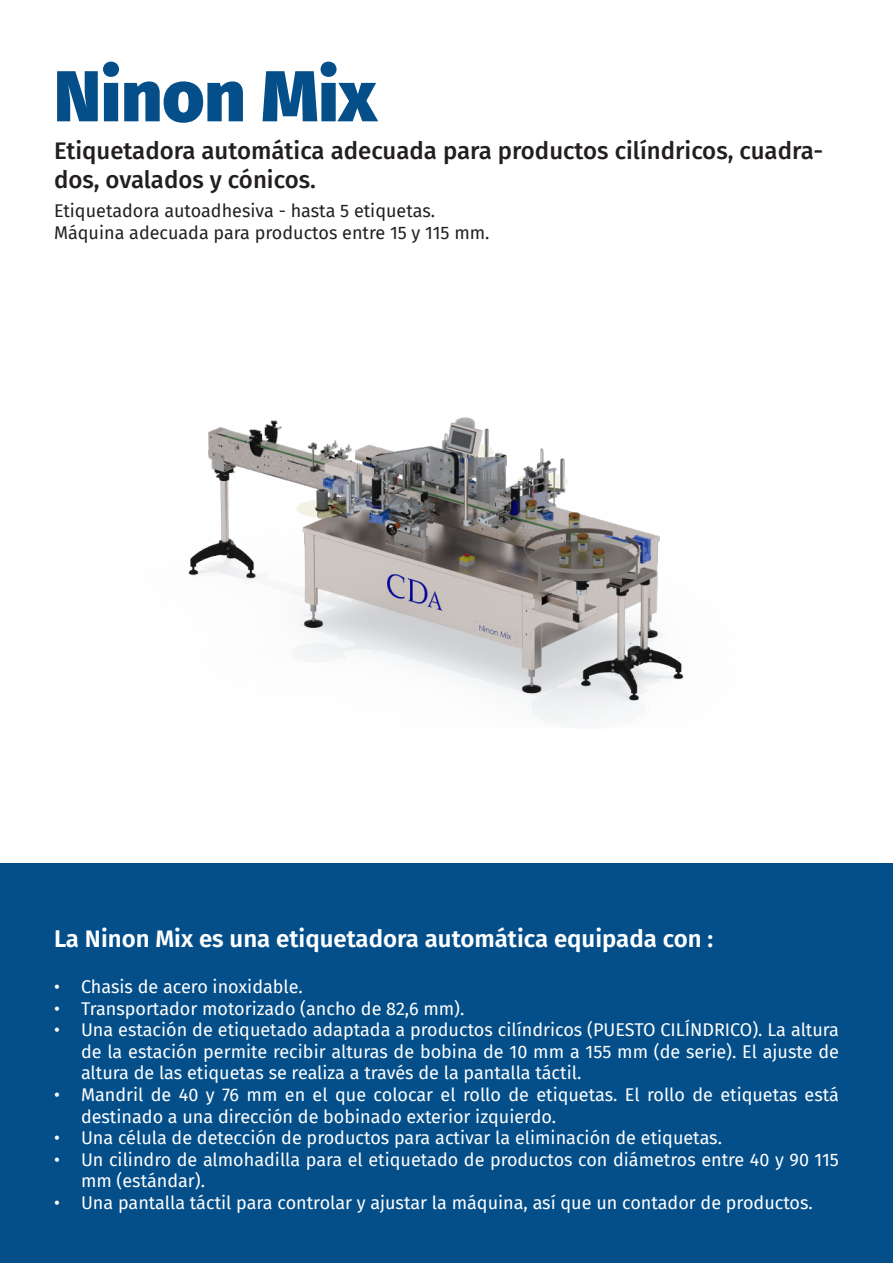
<style>
.page{position:relative;width:893px;height:1263px;background:#fff}
.page>*{position:absolute;margin:0;border:0;box-sizing:border-box;transform-origin:0 0}
.t1{font:900 72px "Fira Sans";color:#044f8a}
.t2{font:500 24px/28.8px "Fira Sans";color:#231f20}
.t3{font:600 24px "Fira Sans";color:#fff}
.t4{font:18px/21.6px "Fira Sans";color:#fff}
.t5{font:18px/21.6px "Fira Sans";color:#231f20}
</style>
<div class="page">
<div style="left:0;top:863px;width:893px;height:400px;background:#044f8a"></div>
<img style="left:188px;top:417px;width:496px;height:306px">
<h1 class="t1" style="left:54px;top:46px;width:324px">Ninon Mix</h1>
<h2 class="t2" style="left:54px;top:136px;width:771px">Etiquetadora automática adecuada para productos cilíndricos, cuadra&shy;dos, ovalados y cónicos.</h2>
<p class="t5" style="left:54px;top:200px;width:437px">Etiquetadora autoadhesiva - hasta 5 etiquetas.<br>Máquina adecuada para productos entre 15 y 115 mm.</p>
<h2 class="t3" style="left:54px;top:922px;width:661px">La Ninon Mix es una etiquetadora automática equipada con :</h2>
<p class="t4" style="left:54px;top:976px;width:250px">• Chasis de acero inoxidable.</p>
<p class="t4" style="left:54px;top:997px;width:412px">• Transportador motorizado (ancho de 82,6 mm).</p>
<p class="t4" style="left:81px;top:1019px;width:759px;text-align:justify;text-indent:-27px">• Una estación de etiquetado adaptada a productos cilíndricos (PUESTO CILÍNDRICO). La altura de la estación permite recibir alturas de bobina de 10 mm a 155 mm (de serie). El ajuste de altura de las etiquetas se realiza a través de la pantalla táctil.</p>
<p class="t4" style="left:81px;top:1084px;width:759px;text-indent:-27px">• Mandril de 40 y 76 mm en el que colocar el rollo de etiquetas. El rollo de etiquetas está destinado a una dirección de bobinado exterior izquierdo.</p>
<p class="t4" style="left:54px;top:1127px;width:669px">• Una célula de detección de productos para activar la eliminación de etiquetas.</p>
<p class="t4" style="left:81px;top:1149px;width:759px;text-indent:-27px">• Un cilindro de almohadilla para el etiquetado de productos con diámetros entre 40 y 90 115 mm (estándar).</p>
<p class="t4" style="left:54px;top:1192px;width:760px">• Una pantalla táctil para controlar y ajustar la máquina, así que un contador de productos.</p>
</div>
